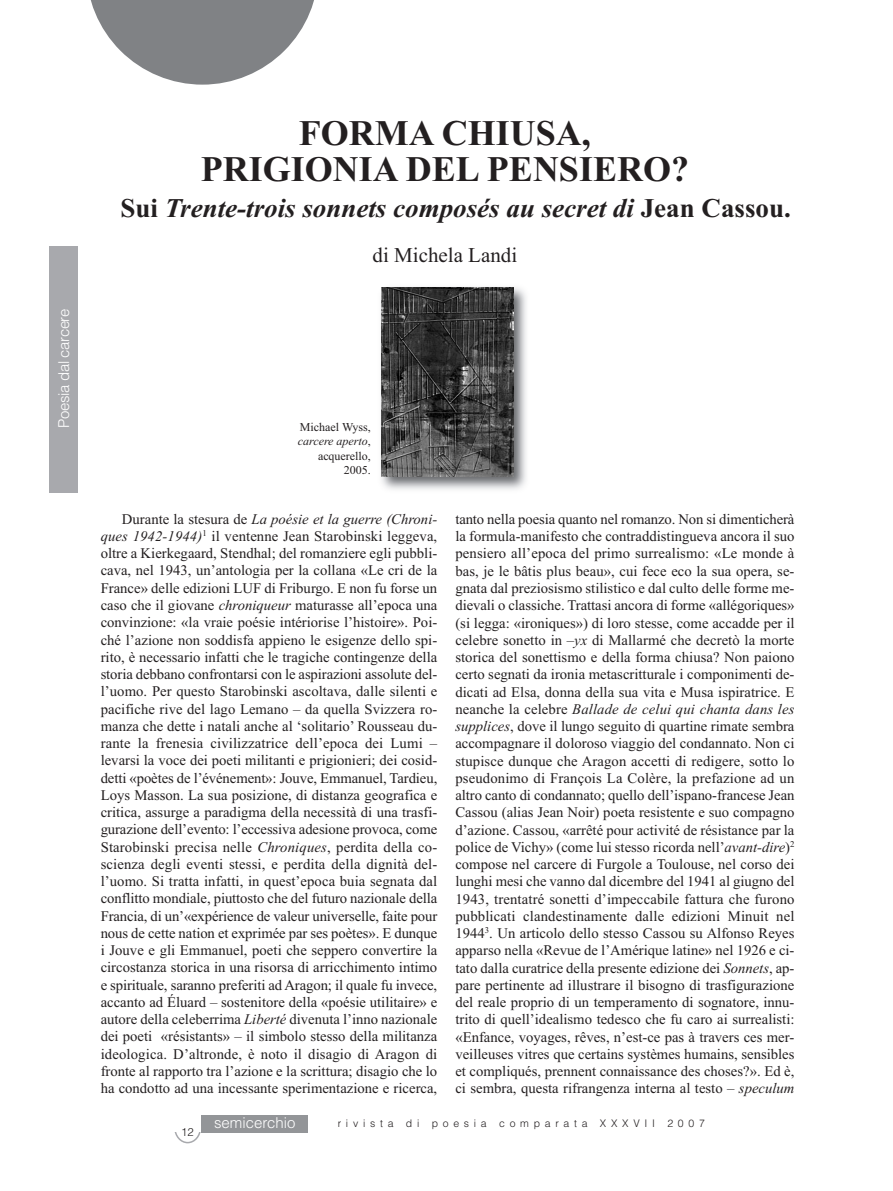
<style>
.page{position:relative;width:893px;height:1191px;background:#fff}
.page>*{position:absolute;margin:0;border:0;box-sizing:border-box;transform-origin:0 0}
.t1{font:700 36px/36px "Times New Roman";color:#231f20;text-align:center}
.t2{font:italic 700 27px "Times New Roman";color:#231f20}
.t3{font:21px "Times New Roman";color:#231f20}
.t4{font:300 15px "Helvetica";letter-spacing:-.025em;color:#fff}
.t5{font:300 15px "Helvetica";color:#fff}
.t6{font:14.7px/17.2px "Times New Roman";color:#231f20;text-align:justify}
.t7{font:12px/14.4px "Times New Roman";color:#231f20;text-align:right}
.t8{font:300 11.25px "Helvetica";color:#231f20}
.t9{font:300 10.5px "Helvetica";letter-spacing:.45em;color:#231f20}
.s1{font-style:normal}
.s2{font-style:italic}
</style>
<div class="page">
<svg style="left:90px;top:0;width:224px;height:85px"></svg>
<div style="left:49px;top:246px;width:29px;height:247px;background:#a8a9ad"></div>
<div style="left:201px;top:1115px;width:106px;height:17px;background:#939598"></div>
<svg style="left:174px;top:1132px;width:27px;height:11px"></svg>
<img style="left:381px;top:287px;width:145px;height:203px">
<img style="left:382px;top:288px;width:131px;height:188px">
<p class="t4" style="left:55px;top:427px;width:120px;rotate:-90deg">Poesia dal carcere</p>
<h1 class="t1" style="left:201px;top:115px;width:490px">FORMA CHIUSA,<br>PRIGIONIA DEL PENSIERO?</h1>
<h2 class="t2" style="left:120px;top:192px;width:672px"><span class="s1">Sui</span> Trente-trois sonnets composés au secret di <span class="s1">Jean Cassou.</span></h2>
<h3 class="t3" style="left:373px;top:242px;width:146px">di Michela Landi</h3>
<p class="t7" style="left:298px;top:419px;width:75px">Michael Wyss, <span class="s2">carcere aperto</span>, acquerello,<br>2005.</p>
<p class="t6" style="left:101px;top:510px;width:338px;text-indent:21px">Durante la stesura de <span class="s2">La poésie et la guerre (Chroni&shy;ques 1942-1944)</span><sup>1</sup> il ventenne Jean Starobinski leggeva, oltre a Kierkegaard, Stendhal; del romanziere egli pubbli&shy;cava, nel 1943, un’antologia per la collana «Le cri de la France» delle edizioni LUF di Friburgo. E non fu forse un caso che il giovane <span class="s2">chroniqueur</span> maturasse all’epoca una convinzione: «la vraie poésie intériorise l’histoire». Poi&shy;ché l’azione non soddisfa appieno le esigenze dello spi&shy;rito, è necessario infatti che le tragiche contingenze della storia debbano confrontarsi con le aspirazioni assolute del&shy;l’uomo. Per questo Starobinski ascoltava, dalle silenti e pacifiche rive del lago Lemano – da quella Svizzera ro&shy;manza che dette i natali anche al ‘solitario’ Rousseau du&shy;rante la frenesia civilizzatrice dell’epoca dei Lumi – levarsi la voce dei poeti militanti e prigionieri; dei cosid&shy;detti «poètes de l’événement»: Jouve, Emmanuel, Tardieu, Loys Masson. La sua posizione, di distanza geografica e critica, assurge a paradigma della necessità di una trasfi&shy;gurazione dell’evento: l’eccessiva adesione provoca, come Starobinski precisa nelle <span class="s2">Chroniques</span>, perdita della co&shy;scienza degli eventi stessi, e perdita della dignità del&shy;l’uomo. Si tratta infatti, in quest’epoca buia segnata dal conflitto mondiale, piuttosto che del futuro nazionale della Francia, di un’«expérience de valeur universelle, faite pour nous de cette nation et exprimée par ses poètes». E dunque i Jouve e gli Emmanuel, poeti che seppero convertire la circostanza storica in una risorsa di arricchimento intimo e spirituale, saranno preferiti ad Aragon; il quale fu invece, accanto ad Éluard – sostenitore della «poésie utilitaire» e autore della celeberrima <span class="s2">Liberté</span> divenuta l’inno nazionale dei poeti «résistants» – il simbolo stesso della militanza ideologica. D’altronde, è noto il disagio di Aragon di fronte al rapporto tra l’azione e la scrittura; disagio che lo ha condotto ad una incessante sperimentazione e ricerca,</p>
<p class="t6" style="left:455px;top:510px;width:341px">tanto nella poesia quanto nel romanzo. Non si dimenticherà la formula-manifesto che contraddistingueva ancora il suo pensiero all’epoca del primo surrealismo: «Le monde à bas, je le bâtis plus beau», cui fece eco la sua opera, se&shy;gnata dal preziosismo stilistico e dal culto delle forme me&shy;dievali o classiche. Trattasi ancora di forme «allégoriques» (si legga: «ironiques») di loro stesse, come accadde per il celebre sonetto in <span class="s2">–yx</span> di Mallarmé che decretò la morte storica del sonettismo e della forma chiusa? Non paiono certo segnati da ironia metascritturale i componimenti de&shy;dicati ad Elsa, donna della sua vita e Musa ispiratrice. E neanche la celebre <span class="s2">Ballade de celui qui chanta dans les supplices</span>, dove il lungo seguito di quartine rimate sembra accompagnare il doloroso viaggio del condannato. Non ci stupisce dunque che Aragon accetti di redigere, sotto lo pseudonimo di François La Colère, la prefazione ad un altro canto di condannato; quello dell’ispano-francese Jean Cassou (alias Jean Noir) poeta resistente e suo compagno d’azione. Cassou, «arrêté pour activité de résistance par la police de Vichy» (come lui stesso ricorda nell’<span class="s2">avant-dire</span>)<sup>2 </sup>compose nel carcere di Furgole a Toulouse, nel corso dei lunghi mesi che vanno dal dicembre del 1941 al giugno del 1943, trentatré sonetti d’impeccabile fattura che furono pubblicati clandestinamente dalle edizioni Minuit nel 1944<sup>3</sup>. Un articolo dello stesso Cassou su Alfonso Reyes apparso nella «Revue de l’Amérique latine» nel 1926 e ci&shy;tato dalla curatrice della presente edizione dei <span class="s2">Sonnets</span>, ap&shy;pare pertinente ad illustrare il bisogno di trasfigurazione del reale proprio di un temperamento di sognatore, innu&shy;trito di quell’idealismo tedesco che fu caro ai surrealisti: «Enfance, voyages, rêves, n’est-ce pas à travers ces mer&shy;veilleuses vitres que certains systèmes humains, sensibles et compliqués, prennent connaissance des choses?». Ed è, ci sembra, questa rifrangenza interna al testo – <span class="s2">speculum</span></p>
<p class="t8" style="left:181px;top:1125px;width:14px">12</p>
<p class="t5" style="left:214px;top:1114px;width:83px">semicerchio</p>
<p class="t9" style="left:338px;top:1117px;width:369px">rivista di poesia comparata XXXVII 2007</p>
</div>
